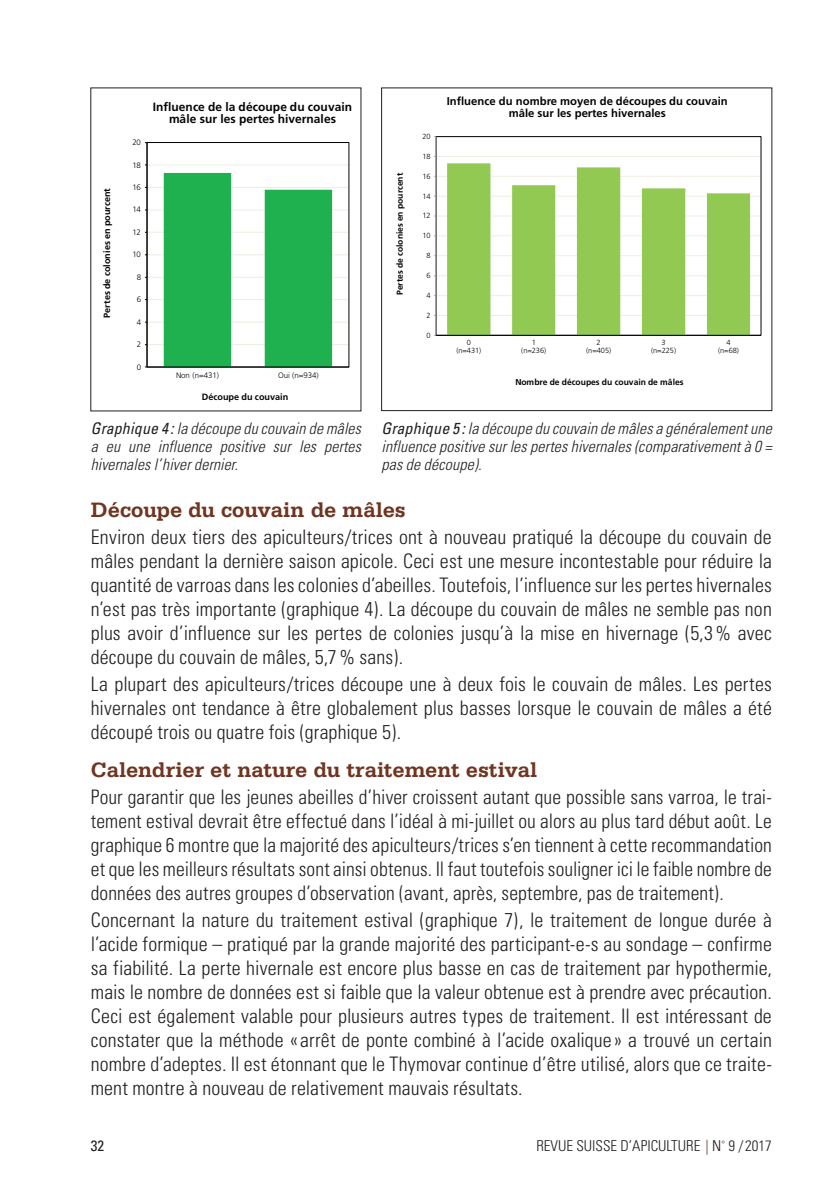
<style>
.page{position:relative;width:840px;height:1191px;background:#fff}
.page>*{position:absolute;margin:0;border:0;box-sizing:border-box;transform-origin:0 0}
.t1{font:700 22px "Serifa";letter-spacing:-.005em;color:#6f3521}
.t2{font:300 condensed 20px/24px "Univers";letter-spacing:.005em;color:#231f20;text-align:justify}
.t3{font:italic 300 condensed 16px/18px "Univers";letter-spacing:.01em;color:#231f20;text-align:justify}
.t4{font:300 condensed 15px "Univers";color:#231f20}
.t5{font:condensed 15px "Univers";color:#231f20}
.t6{font:12px/16.6px "Calibri";color:#040503}
.t7{font:700 12px/12.4px "Frutiger";letter-spacing:.005em;color:#040503;text-align:center}
.t8{font:11.2px/15.6px "Calibri";color:#040503}
.t9{font:700 11.2px/11.8px "Frutiger";letter-spacing:.005em;color:#040503;text-align:center}
.t10{font:700 9.2px "Frutiger";letter-spacing:-.005em;color:#040503}
.t11{font:700 8.6px "Frutiger";letter-spacing:-.005em;color:#040503}
.t12{font:300 8px "Frutiger";letter-spacing:-.01em;color:#040503}
.t13{font:300 7.4px/7.8px "Frutiger";letter-spacing:-.01em;color:#040503;text-align:center}
.s1{font-weight:400}
.s2{color:#6f3521}
</style>
<div class="page">
<svg style="left:144px;top:142px;width:206px;height:226px"></svg>
<svg style="left:434px;top:136px;width:328px;height:200px"></svg>
<div style="left:381px;top:88px;width:390px;height:323px;border:1px solid #231f20"></div>
<p class="t10" style="left:102px;top:318px;width:131px;rotate:-90deg">Pertes de colonies en pourcent</p>
<p class="t12" style="left:132px;top:138px;width:10px">20</p>
<p class="t12" style="left:132px;top:160px;width:10px">18</p>
<p class="t12" style="left:132px;top:183px;width:10px">16</p>
<p class="t12" style="left:132px;top:205px;width:10px">14</p>
<p class="t12" style="left:132px;top:228px;width:10px">12</p>
<p class="t12" style="left:132px;top:250px;width:10px">10</p>
<p class="t12" style="left:137px;top:272px;width:6px">8</p>
<p class="t12" style="left:137px;top:295px;width:6px">6</p>
<p class="t12" style="left:137px;top:317px;width:6px">4</p>
<p class="t12" style="left:137px;top:340px;width:6px">2</p>
<p class="t12" style="left:137px;top:362px;width:6px">0</p>
<p class="t7" style="left:153px;top:100px;width:201px">Influence de la découpe du couvain mâle sur les pertes hivernales</p>
<p class="t11" style="left:394px;top:295px;width:124px;rotate:-90deg">Pertes de colonies en pourcent</p>
<p class="t13" style="left:422px;top:132px;width:10px">20</p>
<p class="t13" style="left:422px;top:152px;width:10px">18</p>
<p class="t13" style="left:422px;top:172px;width:10px">16</p>
<p class="t13" style="left:422px;top:192px;width:10px">14</p>
<p class="t13" style="left:422px;top:212px;width:10px">12</p>
<p class="t13" style="left:422px;top:232px;width:10px">10</p>
<p class="t13" style="left:426px;top:252px;width:6px">8</p>
<p class="t13" style="left:426px;top:272px;width:6px">6</p>
<p class="t13" style="left:426px;top:291px;width:6px">4</p>
<p class="t13" style="left:426px;top:311px;width:6px">2</p>
<p class="t13" style="left:426px;top:331px;width:6px">0</p>
<p class="t9" style="left:446px;top:95px;width:282px">Influence du nombre moyen de découpes du couvain mâle sur les pertes hivernales</p>
<p class="t13" style="left:456px;top:339px;width:26px">0 (n=431)</p>
<p class="t13" style="left:521px;top:339px;width:26px">1 (n=236)</p>
<p class="t13" style="left:586px;top:339px;width:26px">2 (n=405)</p>
<p class="t13" style="left:650px;top:339px;width:26px">3 (n=225)</p>
<p class="t13" style="left:717px;top:339px;width:22px">4 (n=68)</p>
<p class="t12" style="left:176px;top:370px;width:44px">Non (n=431)</p>
<p class="t12" style="left:278px;top:370px;width:42px">Oui (n=934)</p>
<p class="t11" style="left:515px;top:377px;width:170px">Nombre de découpes du couvain de mâles</p>
<p class="t3" style="left:381px;top:420px;width:391px"><span class="s1">Graphique 5 :</span> la découpe du couvain de mâles a généralement une influence positive sur les pertes hivernales (comparativement à 0 = pas de découpe).</p>
<p class="t10" style="left:202px;top:392px;width:88px">Découpe du couvain</p>
<p class="t3" style="left:91px;top:420px;width:271px"><span class="s1">Graphique 4 :</span> la découpe du couvain de mâles a eu une influence positive sur les pertes hivernales l’hiver dernier.</p>
<p class="t8" style="left:379px;top:422px;width:423px">Graphique 5 : la découpe du couvain de mâles a généralement une influence positive sur les pertes hivernales (comparativement à 0 = pas de découpe)</p>
<p class="t6" style="left:89px;top:423px;width:427px">Graphique 4 : la découpe du couvain de mâles a eu une influence positive sur les pertes hivernales l'hiver dernier</p>
<p class="t1" style="left:91px;top:497px;width:316px">Découpe du couvain de mâles</p>
<p class="t2" style="left:91px;top:524px;width:682px">Environ deux tiers des apiculteurs/trices ont à nouveau pratiqué la découpe du couvain de mâles pendant la dernière saison apicole. Ceci est une mesure incontestable pour réduire la quantité de varroas dans les colonies d’abeilles. Toutefois, l’influence sur les pertes hivernales n’est pas très importante (graphique 4). La découpe du couvain de mâles ne semble pas non plus avoir d’influence sur les pertes de colonies jusqu’à la mise en hivernage (5,3% avec découpe du couvain de mâles, 5,7% sans).</p>
<p class="t2" style="left:91px;top:671px;width:682px">La plupart des apiculteurs/trices découpe une à deux fois le couvain de mâles. Les pertes hivernales ont tendance à être globalement plus basses lorsque le couvain de mâles a été découpé trois ou quatre fois (graphique 5).</p>
<p class="t1" style="left:91px;top:756px;width:448px">Calendrier et nature du traitement estival</p>
<p class="t2" style="left:91px;top:784px;width:682px">Pour garantir que les jeunes abeilles d’hiver croissent autant que possible sans varroa, le trai&shy;tement estival devrait être effectué dans l’idéal à mi-juillet ou alors au plus tard début août. Le graphique 6 montre que la majorité des apiculteurs/trices s’en tiennent à cette recommandation et que les meilleurs résultats sont ainsi obtenus. Il faut toutefois souligner ici le faible nombre de données des autres groupes d’observation (avant, après, septembre, pas de traitement).</p>
<p class="t2" style="left:91px;top:907px;width:682px">Concernant la nature du traitement estival (graphique 7), le traitement de longue durée à l’acide formique – pratiqué par la grande majorité des participant-e-s au sondage – confirme sa fiabilité. La perte hivernale est encore plus basse en cas de traitement par hypothermie, mais le nombre de données est si faible que la valeur obtenue est à prendre avec précaution.<br>Ceci est également valable pour plusieurs autres types de traitement. Il est intéressant de constater que la méthode « arrêt de ponte combiné à l’acide oxalique » a trouvé un certain nombre d’adeptes. Il est étonnant que le Thymovar continue d’être utilisé, alors que ce traite&shy;ment montre à nouveau de relativement mauvais résultats.</p>
<p class="t5" style="left:91px;top:1136px;width:15px">32</p>
<p class="t4" style="left:536px;top:1137px;width:237px">REVUE SUISSE D’APICULTURE <span class="s2">|</span> N<sup>°</sup> 9 / 2017</p>
</div>
